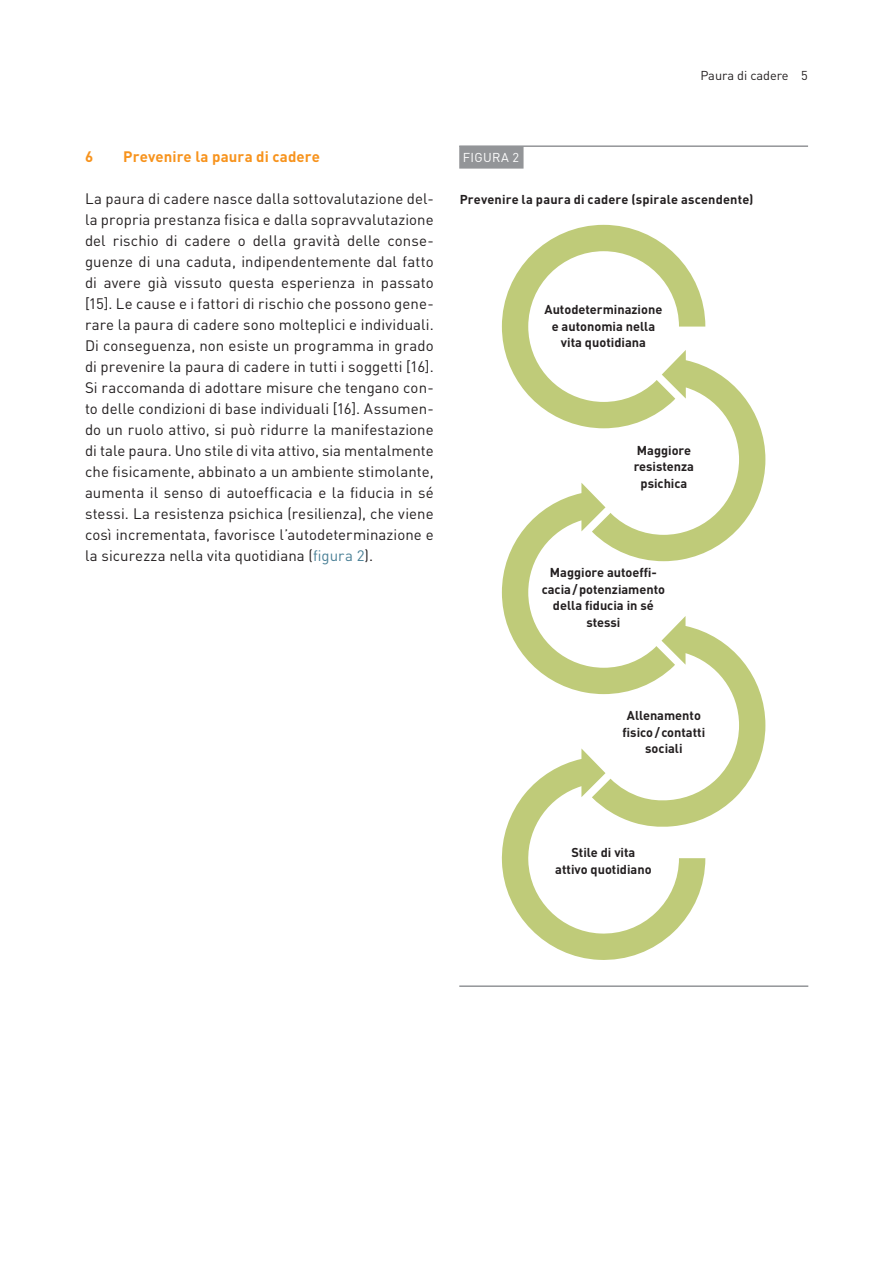
<style>
.page{position:relative;width:893px;height:1263px;background:#fff}
.page>*{position:absolute;margin:0;border:0;box-sizing:border-box;transform-origin:0 0}
.t1{font:15px/21px "DIN Pro";letter-spacing:.005em;color:#231f20;text-align:justify}
.t2{font:700 15px "DIN Pro";letter-spacing:.005em;color:#f7931d}
.t3{font:700 12.75px/16.5px "DIN Pro";color:#231f20;text-align:center}
.t4{font:12.75px "DIN Pro";color:#231f20}
.t5{font:12.75px "DIN Pro";letter-spacing:.02em;color:#fff}
.s1{color:#4a8096}
</style>
<div class="page">
<hr style="left:459px;top:145px;width:349px;height:2px;background:#939598">
<div style="left:459px;top:146px;width:65px;height:23px;background:#939598"></div>
<hr style="left:459px;top:985px;width:349px;height:2px;background:#939598">
<svg style="left:501px;top:225px;width:264px;height:735px"></svg>
<p class="t4" style="left:700px;top:66px;width:109px">Paura di cadere 5</p>
<p class="t2" style="left:85px;top:146px;width:10px">6</p>
<p class="t2" style="left:123px;top:146px;width:198px">Prevenire la paura di cadere</p>
<p class="t1" style="left:85px;top:187px;width:350px">La paura di cadere nasce dalla sottovalutazione del&shy;la propria prestanza fisica e dalla sopravvalutazione del rischio di cadere o della gravità delle conse&shy;guenze di una caduta, indipendentemente dal fatto di avere già vissuto questa esperienza in passato [15]. Le cause e i fattori di rischio che possono gene&shy;rare la paura di cadere sono molteplici e individuali.<br>Di conseguenza, non esiste un programma in grado di prevenire la paura di cadere in tutti i soggetti [16].<br>Si raccomanda di adottare misure che tengano con&shy;to delle condizioni di base individuali [16]. Assumen&shy;do un ruolo attivo, si può ridurre la manifestazione di tale paura. Uno stile di vita attivo, sia mentalmente che fisicamente, abbinato a un ambiente stimolante, aumenta il senso di autoefficacia e la fiducia in sé stessi. La resistenza psichica (resilienza), che viene così incrementata, favorisce l’autodeterminazione e la sicurezza nella vita quotidiana (<span class="s1">figura 2</span>).</p>
<p class="t5" style="left:463px;top:149px;width:58px">FIGURA 2</p>
<p class="t3" style="left:460px;top:190px;width:295px">Prevenire la paura di cadere (spirale ascendente)</p>
<p class="t3" style="left:544px;top:301px;width:119px">Autodeterminazione e autonomia nella vita quotidiana</p>
<p class="t3" style="left:634px;top:441px;width:62px">Maggiore resistenza psichica</p>
<p class="t3" style="left:542px;top:564px;width:125px">Maggiore autoeffi&shy;cacia/potenziamento della fiducia in sé stessi</p>
<p class="t3" style="left:623px;top:707px;width:84px">Allenamento fisico /contatti sociali</p>
<p class="t3" style="left:555px;top:844px;width:98px">Stile di vita attivo quotidiano</p>
</div>
